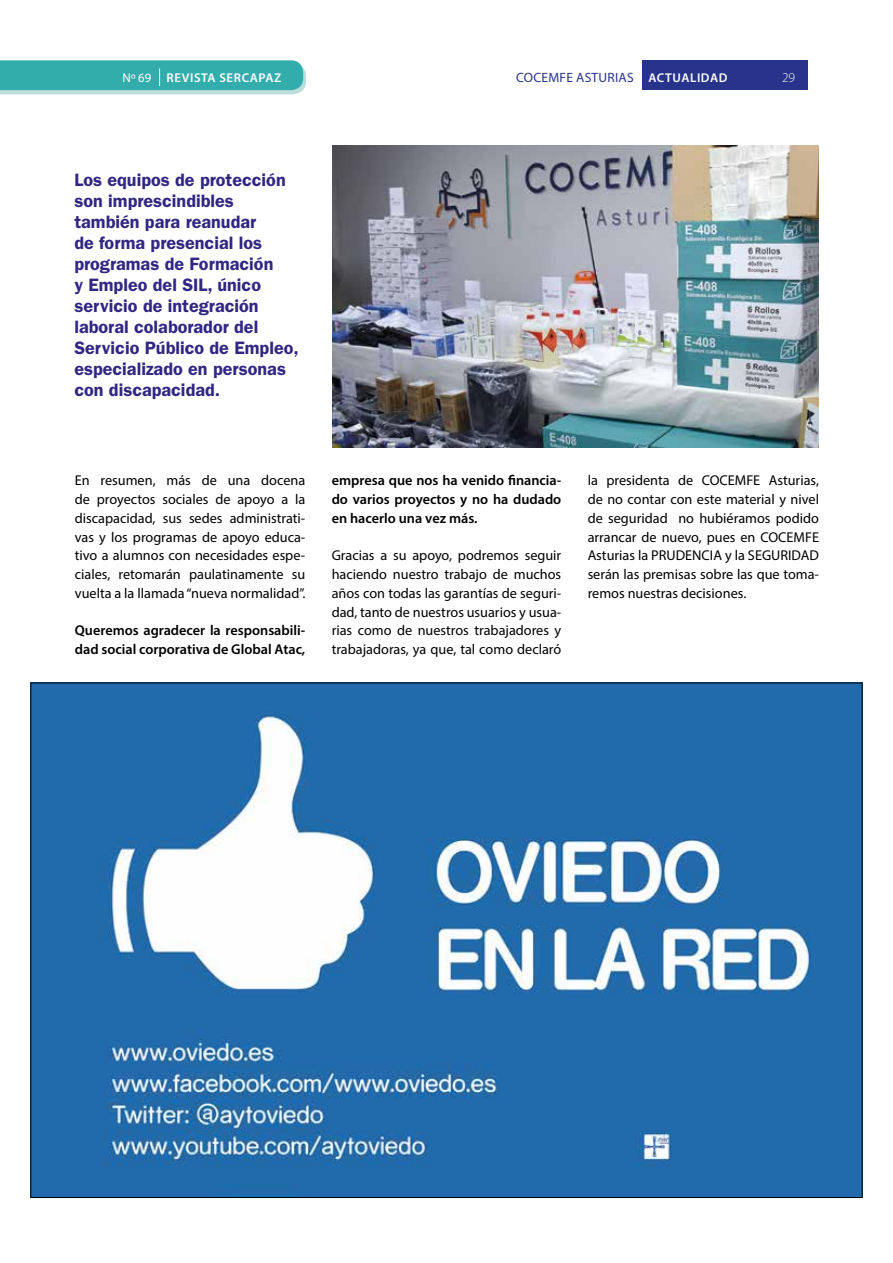
<style>
.page{position:relative;width:893px;height:1263px;background:#fff}
.page>*{position:absolute;margin:0;border:0;box-sizing:border-box;transform-origin:0 0}
.t1{font:600 18px/21px "ITC Franklin Gothic Std";color:#312783}
.t2{font:14.25px/18.8px "Myriad Pro";color:#000;text-align:justify}
.t3{font:600 14.25px/18.8px "Myriad Pro";color:#000}
.t4{font:13.5px "Myriad Pro";letter-spacing:.02em;color:#28348b}
.t5{font:300 13.5px "Myriad Pro";color:#fff}
.t6{font:600 12.75px "Myriad Pro";letter-spacing:.05em;color:#fff}
.s1{font-weight:400}
.s2{font-weight:600;font-size:12.75px;color:#fff}
</style>
<div class="page">
<svg style="left:0;top:60px;width:306px;height:34px;background:#45b4b2"></svg>
<div style="left:642px;top:60px;width:166px;height:30px;background:#28348b"></div>
<img style="left:32px;top:685px;width:828px;height:511px">
<img style="left:333px;top:146px;width:486px;height:302px">
<p class="t6" style="left:123px;top:69px;width:160px"><span class="s1">Nº 69</span> REVISTA SERCAPAZ</p>
<p class="t4" style="left:516px;top:69px;width:213px">COCEMFE ASTURIAS <span class="s2">ACTUALIDAD</span></p>
<p class="t5" style="left:782px;top:70px;width:15px">29</p>
<p class="t1" style="left:74px;top:169px;width:226px">Los equipos de protección son imprescindibles también para reanudar<br>de forma presencial los programas de Formación<br>y Empleo del SIL, único servicio de integración laboral colaborador del<br>Servicio Público de Empleo, especializado en personas con discapacidad.</p>
<p class="t2" style="left:75px;top:471px;width:232px">En resumen, más de una docena de proyectos sociales de apoyo a la discapacidad, sus sedes administrati&shy;vas y los programas de apoyo educa&shy;tivo a alumnos con necesidades espe&shy;ciales, retomarán paulatinamente su vuelta a la llamada “nueva normalidad”.</p>
<p class="t3" style="left:75px;top:621px;width:232px">Queremos agradecer la responsabili&shy;dad social corporativa de Global Atac,</p>
<p class="t3" style="left:332px;top:471px;width:231px;text-align:justify">empresa que nos ha venido financia&shy;do varios proyectos y no ha dudado en hacerlo una vez más.</p>
<p class="t2" style="left:332px;top:546px;width:231px">Gracias a su apoyo, podremos seguir haciendo nuestro trabajo de muchos años con todas las garantías de seguri&shy;dad, tanto de nuestros usuarios y usua&shy;rias como de nuestros trabajadores y trabajadoras, ya que, tal como declaró</p>
<p class="t2" style="left:588px;top:471px;width:233px">la presidenta de COCEMFE Asturias, de no contar con este material y nivel de seguridad no hubiéramos podido arrancar de nuevo, pues en COCEMFE Asturias la PRUDENCIA y la SEGURIDAD serán las premisas sobre las que toma&shy;remos nuestras decisiones.</p>
</div>
